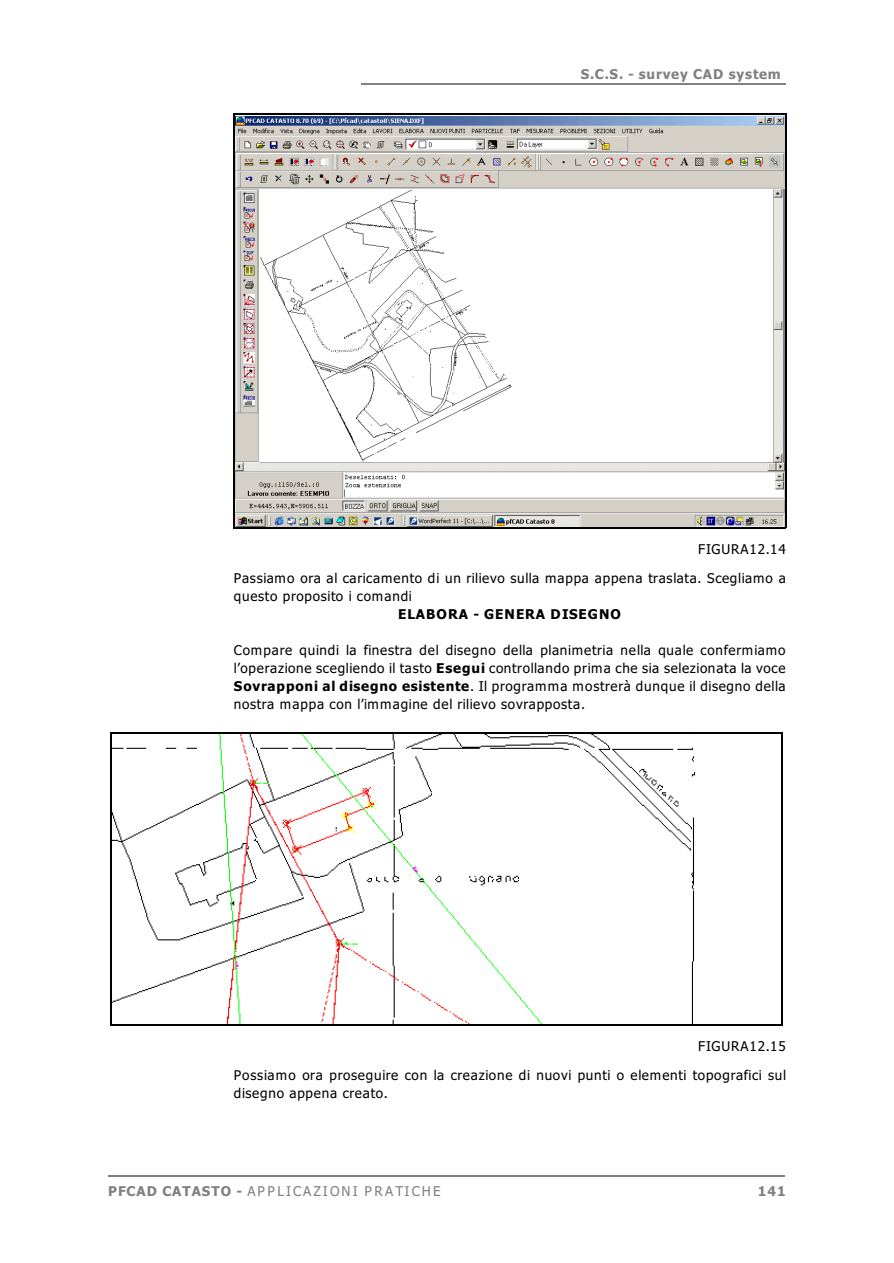
<style>
.page{position:relative;width:894px;height:1263px;background:#fff}
.page>*{position:absolute;margin:0;border:0;box-sizing:border-box;transform-origin:0 0}
.t1{font:13.5px/18px "Tahoma";letter-spacing:.06em;color:#000;text-align:right}
.t2{font:italic 13.5px "Tahoma";letter-spacing:.165em;color:#808080}
.t3{font:700 13.5px "Tahoma";letter-spacing:.06em;color:#808080}
.t4{font:700 13.5px "Tahoma";letter-spacing:.075em;color:#000}
.s1{font-weight:700}
.s2{font-weight:700;font-style:normal}
</style>
<div class="page">
<hr style="left:361px;top:83px;width:425px;height:1px;background:#808080">
<hr style="left:108px;top:1175px;width:676px;height:1px;background:#808080">
<img style="left:235px;top:116px;width:549px;height:411px">
<hr style="left:234px;top:113px;width:1px;height:415px;background:#000">
<hr style="left:785px;top:113px;width:1px;height:415px;background:#000">
<hr style="left:234px;top:113px;width:552px;height:2px;background:#000">
<hr style="left:234px;top:527px;width:552px;height:1px;background:#000">
<img style="left:111px;top:733px;width:669px;height:291px">
<hr style="left:110px;top:732px;width:1px;height:293px;background:#000">
<hr style="left:781px;top:732px;width:2px;height:293px;background:#000">
<hr style="left:110px;top:732px;width:672px;height:1px;background:#000">
<hr style="left:110px;top:1024px;width:672px;height:1px;background:#000">
<p class="t3" style="left:581px;top:69px;width:201px">S.C.S. - survey CAD system</p>
<p class="t1" style="left:234px;top:536px;width:554px;line-height:28.8px">FIGURA12.14<br>Passiamo ora al caricamento di un rilievo sulla mappa appena traslata. Scegliamo a</p>
<p class="t1" style="left:234px;top:588px;width:180px">questo proposito i comandi</p>
<p class="t4" style="left:398px;top:609px;width:224px">ELABORA - GENERA DISEGNO</p>
<p class="t1" style="left:234px;top:642px;width:553px;text-align:justify">Compare quindi la finestra del disegno della planimetria nella quale confermiamo l’operazione scegliendo il tasto <span class="s1">Esegui</span> controllando prima che sia selezionata la voce <span class="s1">Sovrapponi al disegno esistente</span>. Il programma mostrerà dunque il disegno della nostra mappa con l’immagine del rilievo sovrapposta.</p>
<p class="t1" style="left:234px;top:1033px;width:554px;line-height:28.8px">FIGURA12.15<br>Possiamo ora proseguire con la creazione di nuovi punti o elementi topografici sul</p>
<p class="t1" style="left:234px;top:1085px;width:156px">disegno appena creato.</p>
<p class="t2" style="left:108px;top:1186px;width:334px"><span class="s2">PFCAD CATASTO -</span> APPLICAZIONI PRATICHE</p>
<p class="t3" style="left:758px;top:1186px;width:29px">141</p>
</div>
